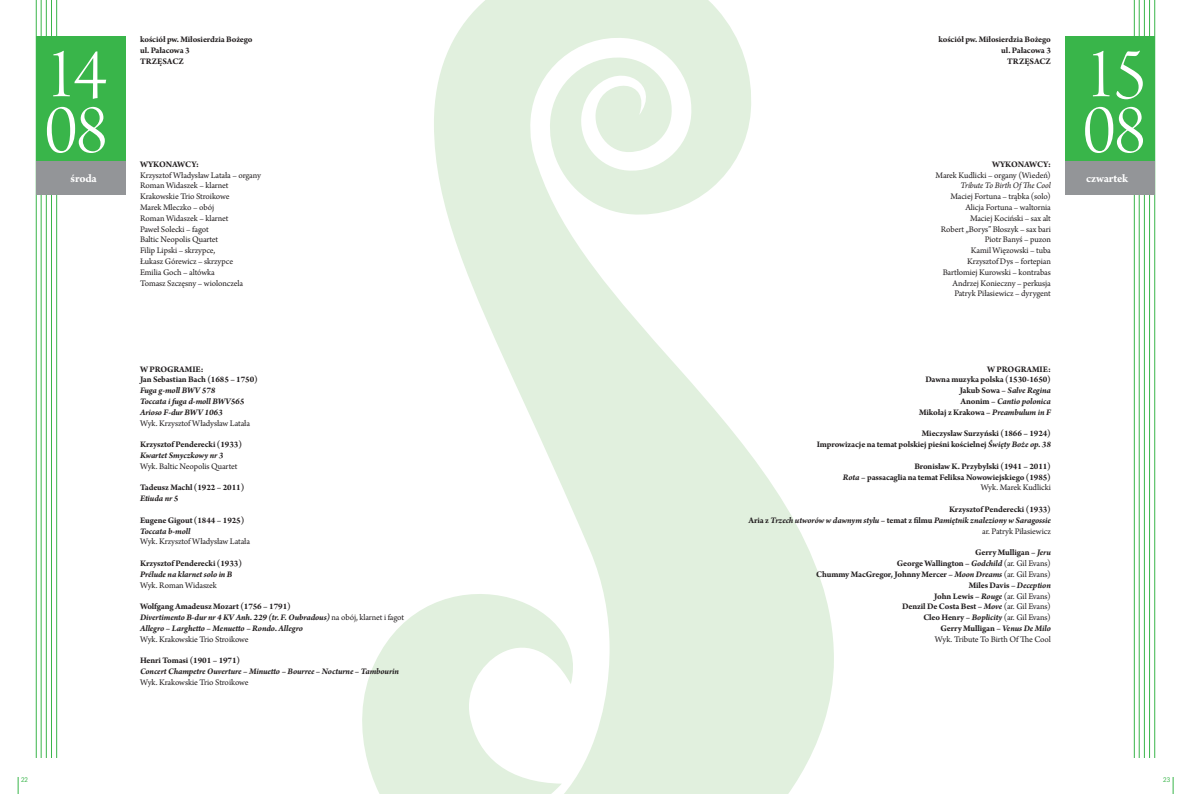
<style>
.page{position:relative;width:1191px;height:794px;background:#fff}
.page>*{position:absolute;margin:0;border:0;box-sizing:border-box;transform-origin:0 0}
.t1{font:75px/56px "Arno Pro Light Display";letter-spacing:-.04em;color:#fff}
.t2{font:700 12px "Arno Pro";letter-spacing:-.015em;color:#fff}
.t3{font:700 9px/10.8px "Arno Pro";letter-spacing:-.01em;color:#231f20;text-align:right}
.t4{font:9px/10.8px "Arno Pro";letter-spacing:-.01em;color:#231f20}
.t5{font:italic 700 9px/10.8px "Arno Pro";letter-spacing:-.015em;color:#231f20}
.t6{font:italic 9px "Arno Pro";letter-spacing:-.015em;color:#231f20}
.t7{font:7px "Franklin Gothic URW Con Boo";color:#39b54a}
.s1{font-style:normal}
.s2{font-weight:400;font-style:normal}
.s3{font-style:italic}
.s4{font-weight:400}
</style>
<div class="page">
<svg style="left:18px;top:777px;width:1px;height:17px"></svg>
<svg style="left:1172px;top:777px;width:1px;height:17px"></svg>
<svg style="left:362px;top:614px;width:53px;height:180px;fill:#e1f0de"></svg>
<svg style="left:415px;top:0;width:419px;height:794px;fill:#e1f0de"></svg>
<hr style="left:36px;top:0;width:1px;height:758px;background:#39b54a">
<hr style="left:41px;top:0;width:1px;height:758px;background:#39b54a">
<hr style="left:46px;top:0;width:1px;height:758px;background:#39b54a">
<hr style="left:51px;top:0;width:1px;height:758px;background:#39b54a">
<hr style="left:56px;top:0;width:1px;height:758px;background:#39b54a">
<hr style="left:1134px;top:0;width:1px;height:758px;background:#39b54a">
<hr style="left:1139px;top:0;width:1px;height:758px;background:#39b54a">
<hr style="left:1144px;top:0;width:1px;height:758px;background:#39b54a">
<hr style="left:1149px;top:0;width:1px;height:758px;background:#39b54a">
<hr style="left:1154px;top:0;width:1px;height:758px;background:#39b54a">
<div style="left:36px;top:36px;width:90px;height:125px;background:#39b54a"></div>
<div style="left:1065px;top:36px;width:90px;height:125px;background:#39b54a"></div>
<div style="left:36px;top:161px;width:90px;height:33px;background:#939598"></div>
<div style="left:1065px;top:161px;width:90px;height:33px;background:#939598"></div>
<p class="t3" style="left:938px;top:34px;width:114px">kościół pw. Miłosierdzia Bożego ul. Pałacowa 3<br>TRZĘSACZ</p>
<p class="t3" style="left:140px;top:35px;width:114px;text-align:left">kościół pw. Miłosierdzia Bożego ul. Pałacowa 3<br>TRZĘSACZ</p>
<h1 class="t1" style="left:45px;top:51px;width:65px">14<br>08</h1>
<h1 class="t1" style="left:1082px;top:51px;width:65px">15<br>08</h1>
<h2 class="t2" style="left:71px;top:171px;width:28px">środa</h2>
<h2 class="t2" style="left:1086px;top:171px;width:44px">czwartek</h2>
<p class="t3" style="left:140px;top:159px;width:60px">WYKONAWCY:</p>
<p class="t4" style="left:140px;top:170px;width:122px">Krzysztof Władysław Latała – organy<br>Roman Widaszek – klarnet<br>Krakowskie Trio Stroikowe<br>Marek Mleczko – obój<br>Roman Widaszek – klarnet<br>Paweł Solecki – fagot<br>Baltic Neopolis Quartet<br>Filip Lipski – skrzypce,<br>Łukasz Górewicz – skrzypce<br>Emilia Goch – altówka<br>Tomasz Szczęsny – wiolonczela</p>
<p class="t3" style="left:992px;top:159px;width:60px">WYKONAWCY:</p>
<p class="t4" style="left:935px;top:170px;width:117px">Marek Kudlicki – organy (Wiedeń)</p>
<p class="t6" style="left:960px;top:180px;width:92px">Tribute To Birth Of The Cool</p>
<p class="t4" style="left:940px;top:191px;width:112px;text-align:right">Maciej Fortuna – trąbka (solo)<br>Alicja Fortuna – waltornia<br>Maciej Kociński – sax alt<br>Robert „Borys” Błoszyk – sax bari<br>Piotr Banyś – puzon<br>Kamil Więzowski – tuba<br>Krzysztof Dys – fortepian<br>Bartłomiej Kurowski – kontrabas<br>Andrzej Konieczny – perkusja<br>Patryk Piłasiewicz – dyrygent</p>
<p class="t3" style="left:140px;top:364px;width:119px;text-align:left">W PROGRAMIE:<br>Jan Sebastian Bach (1685 – 1750)</p>
<p class="t5" style="left:140px;top:385px;width:106px">Fuga g-moll BWV 578<br>Toccata i fuga d-moll BWV565<br>Arioso F-dur BWV 1063</p>
<p class="t4" style="left:140px;top:418px;width:111px">Wyk. Krzysztof Władysław Latała</p>
<p class="t3" style="left:140px;top:439px;width:103px">Krzysztof Penderecki (1933)</p>
<p class="t5" style="left:140px;top:450px;width:85px">Kwartet Smyczkowy nr 3</p>
<p class="t4" style="left:140px;top:461px;width:99px">Wyk. Baltic Neopolis Quartet</p>
<p class="t3" style="left:140px;top:483px;width:106px">Tadeusz Machl (1922 – 2011)</p>
<p class="t5" style="left:140px;top:493px;width:40px">Etiuda nr 5</p>
<p class="t3" style="left:140px;top:515px;width:106px">Eugene Gigout (1844 – 1925)</p>
<p class="t5" style="left:140px;top:526px;width:52px">Toccata b-moll</p>
<p class="t4" style="left:140px;top:537px;width:111px">Wyk. Krzysztof Władysław Latała</p>
<p class="t3" style="left:140px;top:558px;width:103px">Krzysztof Penderecki (1933)</p>
<p class="t5" style="left:140px;top:569px;width:94px">Prélude na klarnet solo in B</p>
<p class="t4" style="left:140px;top:580px;width:78px">Wyk. Roman Widaszek</p>
<p class="t5" style="left:140px;top:601px;width:265px"><span class="s1">Wolfgang Amadeusz Mozart (1756 – 1791)<br></span>Divertimento B-dur nr 4 KV Anh. 229 (tr. F. Oubradous) <span class="s2">na obój, klarnet i fagot<br></span>Allegro – Larghetto – Menuetto – Rondo. Allegro</p>
<p class="t4" style="left:140px;top:634px;width:110px">Wyk. Krakowskie Trio Stroikowe</p>
<p class="t3" style="left:140px;top:655px;width:102px">Henri Tomasi (1901 – 1971)</p>
<p class="t5" style="left:140px;top:666px;width:260px">Concert Champetre Ouverture – Minuetto – Bourree – Nocturne – Tambourin</p>
<p class="t4" style="left:140px;top:677px;width:110px">Wyk. Krakowskie Trio Stroikowe</p>
<p class="t3" style="left:919px;top:364px;width:133px">W PROGRAMIE:<br>Dawna muzyka polska (1530-1650)<br>Jakub Sowa <span class="s3">– Salve Regina<br></span>Anonim <span class="s3">– Cantio polonica<br></span>Mikołaj z Krakowa <span class="s3">– Preambulum in F</span></p>
<p class="t3" style="left:817px;top:429px;width:235px">Mieczysław Surzyński (1866 – 1924)<br>Improwizacje na temat polskiej pieśni kościelnej <span class="s3">Święty Boże op. 38</span></p>
<p class="t3" style="left:843px;top:461px;width:209px">Bronisław K. Przybylski (1941 – 2011)<br><span class="s3">Rota –</span> passacaglia na temat Feliksa Nowowiejskiego (1985)<br><span class="s4">Wyk. Marek Kudlicki</span></p>
<p class="t5" style="left:748px;top:504px;width:304px;text-align:right"><span class="s1">Krzysztof Penderecki (1933)<br>Aria z</span> Trzech utworów w dawnym stylu – <span class="s1">temat z filmu</span> Pamiętnik znaleziony w Saragossie <span class="s2">ar. Patryk Piłasiewicz</span></p>
<p class="t3" style="left:816px;top:547px;width:236px">Gerry Mulligan <span class="s3">– Jeru<br></span>George Wallington – <span class="s3">Godchild</span> <span class="s4">(ar. Gil Evans)<br></span>Chummy MacGregor, Johnny Mercer – <span class="s3">Moon Dreams</span> <span class="s4">(ar. Gil Evans)<br></span>Miles Davis – <span class="s3">Deception<br></span>John Lewis – <span class="s3">Rouge</span> <span class="s4">(ar. Gil Evans)<br></span>Denzil De Costa Best – <span class="s3">Move</span> <span class="s4">(ar. Gil Evans)<br></span>Cleo Henry <span class="s3">– Boplicity</span> <span class="s4">(ar. Gil Evans)<br></span>Gerry Mulligan <span class="s3">– Venus De Milo<br></span><span class="s4">Wyk. Tribute To Birth Of The Cool</span></p>
<p class="t7" style="left:21px;top:775px;width:9px">22</p>
<p class="t7" style="left:1163px;top:775px;width:9px">23</p>
</div>
